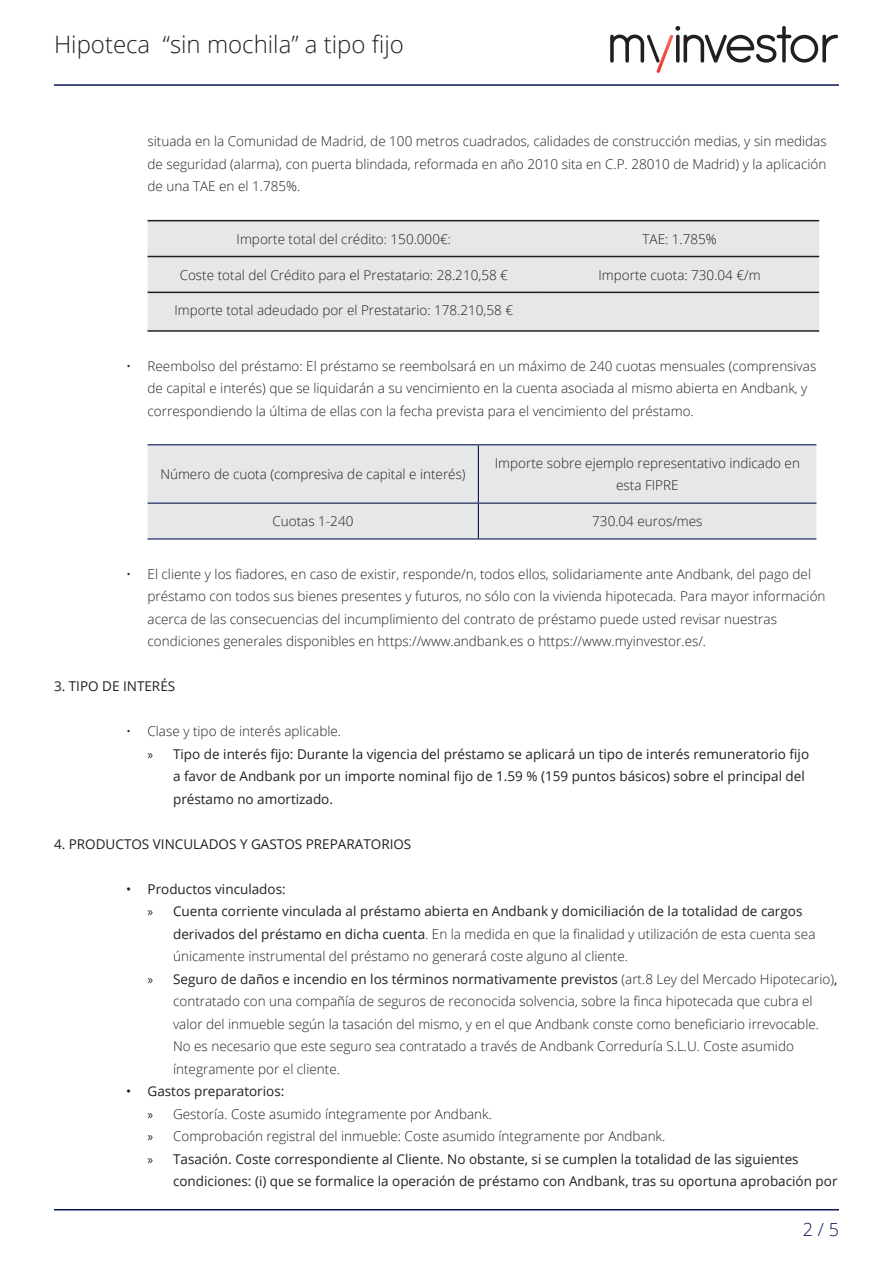
<style>
.page{position:relative;width:893px;height:1263px;background:#fff}
.page>*{position:absolute;margin:0;border:0;box-sizing:border-box;transform-origin:0 0}
.t1{font:57.3px "Antipasto";letter-spacing:-.06em;color:#231f20}
.t2{font:300 24px "Open Sans";color:#231f20}
.t3{font:300 18px "Open Sans";color:#091855}
.t4{font:300 13.5px/22.5px "Open Sans";color:#231f20}
.t5{font:13.5px/22.5px "Open Sans";color:#231f20}
.s1{font-family:"Myriad Pro"}
.s2{font-weight:300}
.s3{font-family:"Myriad Pro";font-weight:400}
.s4{font-weight:400}
</style>
<div class="page">
<hr style="left:54px;top:84px;width:785px;height:2px;background:#091855">
<svg style="left:647px;top:35px;width:26px;height:38px"></svg>
<hr style="left:54px;top:1209px;width:785px;height:1px;background:#091855">
<div style="left:148px;top:221px;width:671px;height:109px;background:#e6e7e9"></div>
<hr style="left:148px;top:220px;width:392px;height:1px;background:#231f20">
<hr style="left:540px;top:220px;width:279px;height:1px;background:#231f20">
<hr style="left:148px;top:256px;width:392px;height:1px;background:#231f20">
<hr style="left:540px;top:256px;width:279px;height:1px;background:#231f20">
<hr style="left:148px;top:292px;width:392px;height:1px;background:#231f20">
<hr style="left:540px;top:292px;width:279px;height:1px;background:#231f20">
<hr style="left:148px;top:330px;width:392px;height:2px;background:#231f20">
<hr style="left:540px;top:330px;width:279px;height:2px;background:#231f20">
<div style="left:148px;top:445px;width:668px;height:93px;background:#e6e7e9"></div>
<hr style="left:148px;top:444px;width:330px;height:1px;background:#091855">
<hr style="left:478px;top:444px;width:338px;height:1px;background:#091855">
<hr style="left:478px;top:445px;width:1px;height:58px;background:#091855">
<hr style="left:148px;top:503px;width:330px;height:1px;background:#091855">
<hr style="left:478px;top:503px;width:338px;height:1px;background:#091855">
<hr style="left:478px;top:504px;width:1px;height:34px;background:#091855">
<hr style="left:148px;top:538px;width:330px;height:1px;background:#091855">
<hr style="left:478px;top:538px;width:338px;height:1px;background:#091855">
<h2 class="t2" style="left:54px;top:28px;width:351px">Hipoteca “sin mochila” a tipo fijo</h2>
<h1 class="t1" style="left:607px;top:5px;width:233px">m investor</h1>
<p class="t4" style="left:148px;top:130px;width:681px;text-align:justify">situada en la Comunidad de Madrid, de 100 metros cuadrados, calidades de construcción medias, y sin medidas de seguridad (alarma), con puerta blindada, reformada en año 2010 sita en C.P. 28010 de Madrid) y la aplicación de una TAE en el 1.785%.</p>
<p class="t4" style="left:237px;top:227px;width:216px">Importe total del crédito: 150.000€:</p>
<p class="t4" style="left:642px;top:227px;width:76px">TAE: 1.785%</p>
<p class="t4" style="left:180px;top:263px;width:330px">Coste total del Crédito para el Prestatario: 28.210,58 €</p>
<p class="t4" style="left:599px;top:263px;width:164px">Importe cuota: 730.04 €/m</p>
<p class="t4" style="left:174px;top:299px;width:340px">Importe total adeudado por el Prestatario: 178.210,58 €</p>
<p class="t4" style="left:148px;top:354px;width:670px;text-indent:-21px">• Reembolso del préstamo: El préstamo se reembolsará en un máximo de 240 cuotas mensuales (comprensivas de capital e interés) que se liquidarán a su vencimiento en la cuenta asociada al mismo abierta en Andbank, y correspondiendo la última de ellas con la fecha prevista para el vencimiento del préstamo.</p>
<p class="t4" style="left:160px;top:463px;width:307px">Número de cuota (compresiva de capital e interés)</p>
<p class="t4" style="left:495px;top:451px;width:307px;text-align:center">Importe sobre ejemplo representativo indicado en esta FIPRE</p>
<p class="t4" style="left:272px;top:510px;width:82px">Cuotas 1-240</p>
<p class="t4" style="left:592px;top:510px;width:112px">730.04 euros/mes</p>
<p class="t4" style="left:148px;top:562px;width:679px;text-indent:-21px">• El cliente y los fiadores, en caso de existir, responde/n, todos ellos, solidariamente ante Andbank, del pago del préstamo con todos sus bienes presentes y futuros, no sólo con la vivienda hipotecada. Para mayor información acerca de las consecuencias del incumplimiento del contrato de préstamo puede usted revisar nuestras condiciones generales disponibles en https://www.andbank.es o https://www.myinvestor.es/.</p>
<p class="t5" style="left:54px;top:674px;width:123px">3. TIPO DE INTERÉS</p>
<p class="t4" style="left:126px;top:719px;width:216px">• Clase y tipo de interés aplicable.</p>
<p class="t5" style="left:173px;top:742px;width:638px;text-indent:-26px"><span class="s1">»</span> Tipo de interés fijo: Durante la vigencia del préstamo se aplicará un tipo de interés remuneratorio fijo a favor de Andbank por un importe nominal fijo de 1.59 % (159 puntos básicos) sobre el principal del préstamo no amortizado.</p>
<p class="t5" style="left:54px;top:832px;width:359px">4. PRODUCTOS VINCULADOS Y GASTOS PREPARATORIOS</p>
<p class="t5" style="left:126px;top:877px;width:161px">• Productos vinculados:</p>
<p class="t5" style="left:173px;top:899px;width:644px;text-indent:-26px"><span class="s1">»</span> Cuenta corriente vinculada al préstamo abierta en Andbank y domiciliación de la totalidad de cargos derivados del préstamo en dicha cuenta<span class="s2">. En la medida en que la finalidad y utilización de esta cuenta sea únicamente instrumental del préstamo no generará coste alguno al cliente.</span></p>
<p class="t4" style="left:173px;top:967px;width:666px;text-indent:-26px"><span class="s3">»</span> <span class="s4">Seguro de daños e incendio en los términos normativamente previstos</span> (art.8 Ley del Mercado Hipotecario)<span class="s4">, </span>contratado con una compañía de seguros de reconocida solvencia, sobre la finca hipotecada que cubra el valor del inmueble según la tasación del mismo, y en el que Andbank conste como beneficiario irrevocable.<br>No es necesario que este seguro sea contratado a través de Andbank Correduría S.L.U. Coste asumido íntegramente por el cliente.</p>
<p class="t5" style="left:126px;top:1079px;width:160px">• Gastos preparatorios:</p>
<p class="t4" style="left:148px;top:1102px;width:346px"><span class="s3">»</span> Gestoría. Coste asumido íntegramente por Andbank.</p>
<p class="t4" style="left:148px;top:1124px;width:519px"><span class="s3">»</span> Comprobación registral del inmueble: Coste asumido íntegramente por Andbank.</p>
<p class="t5" style="left:173px;top:1147px;width:666px;text-indent:-26px"><span class="s1">»</span> Tasación. Coste correspondiente al Cliente. No obstante, si se cumplen la totalidad de las siguientes condiciones: (i) que se formalice la operación de préstamo con Andbank, tras su oportuna aprobación por</p>
<h3 class="t3" style="left:803px;top:1217px;width:38px">2 / 5</h3>
</div>
